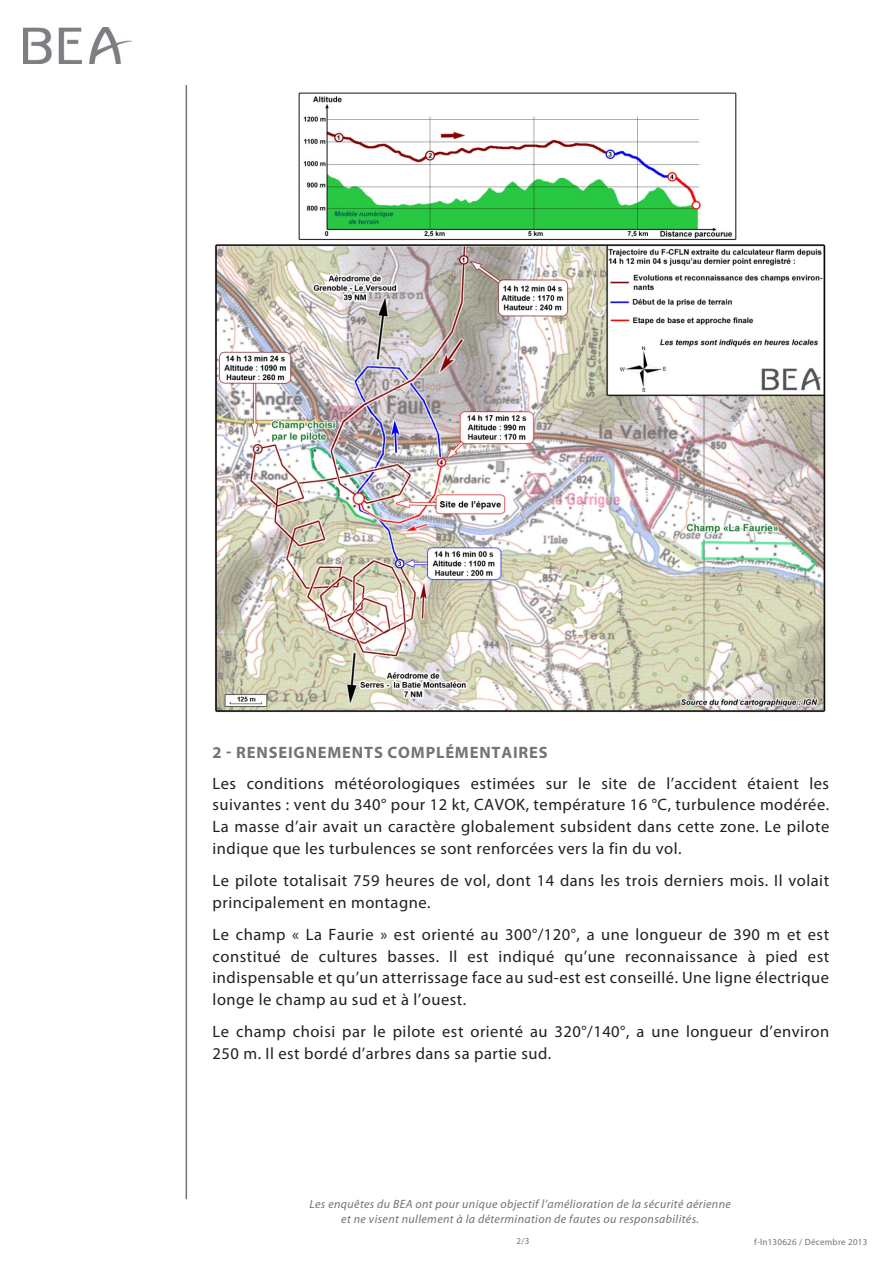
<style>
.page{position:relative;width:893px;height:1263px;background:#fff}
.page>*{position:absolute;margin:0;border:0;box-sizing:border-box;transform-origin:0 0}
.t1{font:16.5px/21.6px "Myriad Pro";letter-spacing:.03em;color:#231f20;text-align:justify}
.Titre_1{font:700 16.5px "Myriad Pro";letter-spacing:.05em;color:#727477}
.t2{font:italic 12px/14.4px "Myriad Pro";letter-spacing:.03em;color:#717275;text-align:center}
.t3{font:9px "Myriad Pro";letter-spacing:.03em;color:#717275}
</style>
<div class="page">
<hr style="left:186px;top:85px;width:1px;height:1114px;background:#727477">
<img style="left:23px;top:28px;width:109px;height:36px">
<img style="left:214px;top:92px;width:612px;height:621px">
<p class="Titre_1" style="left:213px;top:742px;width:337px">2 - RENSEIGNEMENTS COMPLÉMENTAIRES</p>
<p class="t1" style="left:213px;top:772px;width:618px">Les conditions météorologiques estimées sur le site de l’accident étaient les suivantes : vent du 340° pour 12 kt, CAVOK, température 16 °C, turbulence modérée.<br>La masse d’air avait un caractère globalement subsident dans cette zone. Le pilote indique que les turbulences se sont renforcées vers la fin du vol.</p>
<p class="t1" style="left:213px;top:869px;width:618px">Le pilote totalisait 759 heures de vol, dont 14 dans les trois derniers mois. Il volait principalement en montagne.</p>
<p class="t1" style="left:213px;top:923px;width:618px">Le champ « La Faurie » est orienté au 300°/120°, a une longueur de 390 m et est constitué de cultures basses. Il est indiqué qu’une reconnaissance à pied est indispensable et qu’un atterrissage face au sud-est est conseillé. Une ligne électrique longe le champ au sud et à l’ouest.</p>
<p class="t1" style="left:213px;top:1021px;width:618px">Le champ choisi par le pilote est orienté au 320°/140°, a une longueur d’environ<br>250 m. Il est bordé d’arbres dans sa partie sud.</p>
<p class="t2" style="left:309px;top:1197px;width:423px">Les enquêtes du BEA ont pour unique objectif l’amélioration de la sécurité aérienne et ne visent nullement à la détermination de fautes ou responsabilités.</p>
<p class="t3" style="left:517px;top:1236px;width:14px">2/3</p>
<p class="t3" style="left:754px;top:1236px;width:115px">f-ln130626 / Décembre 2013</p>
</div>
